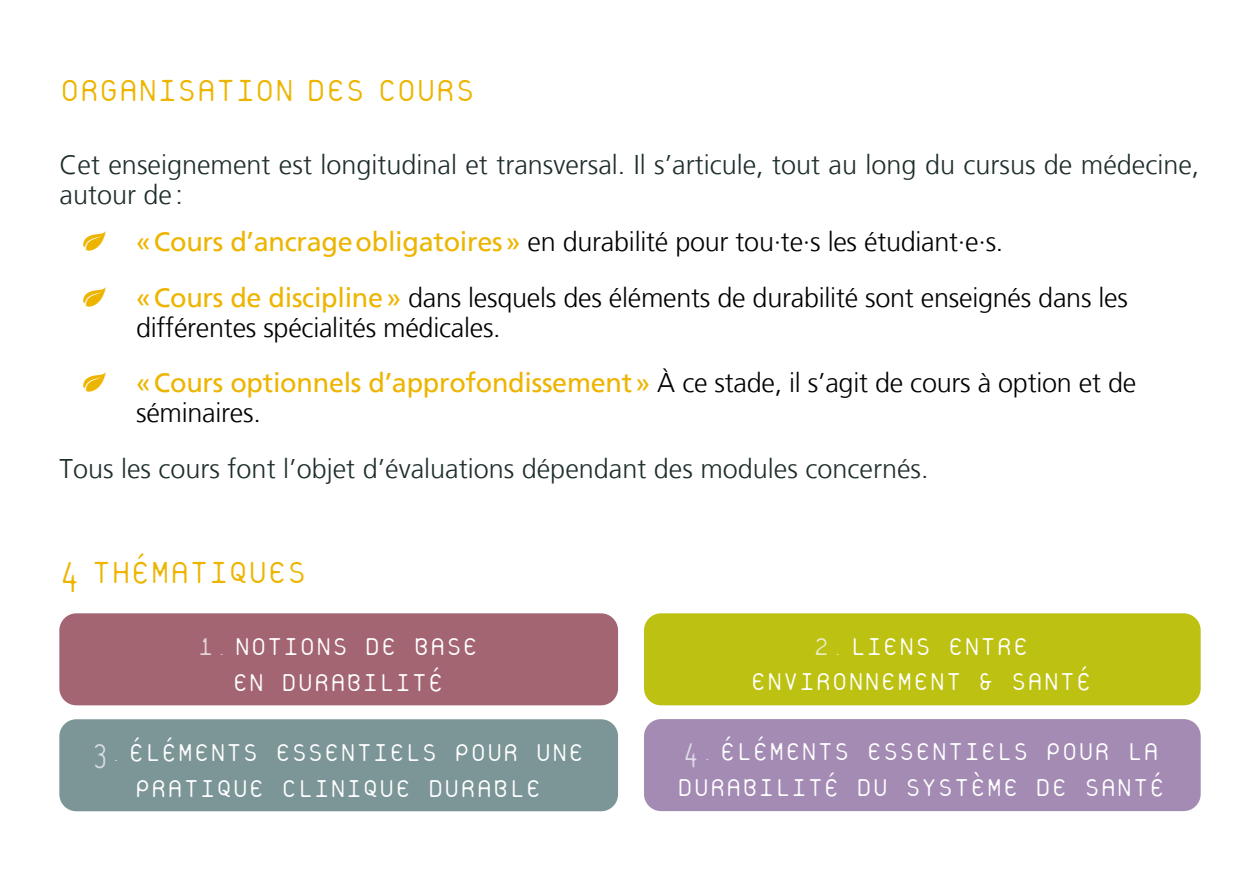
<style>
.page{position:relative;width:1259px;height:893px;background:#fff}
.page>*{position:absolute;margin:0;border:0;box-sizing:border-box;transform-origin:0 0}
.t1{font:100 45px "Platelet";letter-spacing:-.03em;color:#edb500}
.t2{font:100 36px/36px "Platelet";letter-spacing:-.01em;color:#fff;text-align:center}
.t3{font:300 27px/55.5px "Frutiger LT Std";letter-spacing:-.01em;color:#000}
.t4{font:300 27px/30px "Frutiger LT Std";color:#1d2d2b}
.s1{font-family:"Leafs";font-weight:400;font-size:30px;color:#edb500}
.s2{font-weight:400;color:#edb500}
.s3{color:#e3d1d5}
.s4{color:#d8ddde}
.s5{color:#ebebc4}
.s6{color:#e1dae9}
</style>
<div class="page">
<div style="left:59px;top:613px;width:559px;height:92px;background:#a46573;border-radius:17px"></div>
<div style="left:59px;top:719px;width:559px;height:92px;background:#7c9698;border-radius:17px"></div>
<div style="left:644px;top:613px;width:556px;height:92px;background:#bdc111;border-radius:17px"></div>
<div style="left:644px;top:719px;width:556px;height:92px;background:#a38bb3;border-radius:17px"></div>
<h1 class="t1" style="left:60px;top:68px;width:417px">ORGANISATION DES COURS</h1>
<p class="t4" style="left:60px;top:150px;width:1141px">Cet enseignement est longitudinal et transversal. Il s’articule, tout au long du cursus de médecine, autour de:</p>
<p class="t3" style="left:82px;top:214px;width:1047px"><span class="s1">M</span> <span class="s2">«Cours d’ancrageobligatoires»</span> en durabilité pour tou·te·s les étudiant·e·s.<br><span class="s1">M</span> <span class="s2">«Cours de discipline»</span> dans lesquels des éléments de durabilité sont enseignés dans les</p>
<p class="t3" style="left:82px;top:300px;width:1055px;text-indent:54px">différentes spécialités médicales.<br><span class="s1">M</span> <span class="s2">«Cours optionnels d’approfondissement»</span> À ce stade, il s’agit de cours à option et de</p>
<p class="t3" style="left:136px;top:385px;width:126px">séminaires.</p>
<p class="t4" style="left:60px;top:454px;width:870px">Tous les cours font l’objet d’évaluations dépendant des modules concernés.</p>
<h1 class="t1" style="left:60px;top:550px;width:249px">4 THÉMATIQUES</h1>
<h2 class="t2" style="left:197px;top:627px;width:283px"><span class="s3">1.</span>NOTIONS DE BASE<br>EN DURABILITÉ</h2>
<h2 class="t2" style="left:92px;top:733px;width:494px"><span class="s4">3.</span>ÉLÉMENTS ESSENTIELS POUR UNE<br>PRATIQUE CLINIQUE DURABLE</h2>
<h2 class="t2" style="left:750px;top:628px;width:344px"><span class="s5">2.</span>LIENS ENTRE<br>ENVIRONNEMENT &amp; SANTÉ</h2>
<h2 class="t2" style="left:677px;top:733px;width:490px;text-align:left"><span class="s6">4.</span>ÉLÉMENTS ESSENTIELS POUR LA<br>DURABILITÉ DU SYSTÈME DE SANTÉ</h2>
</div>
